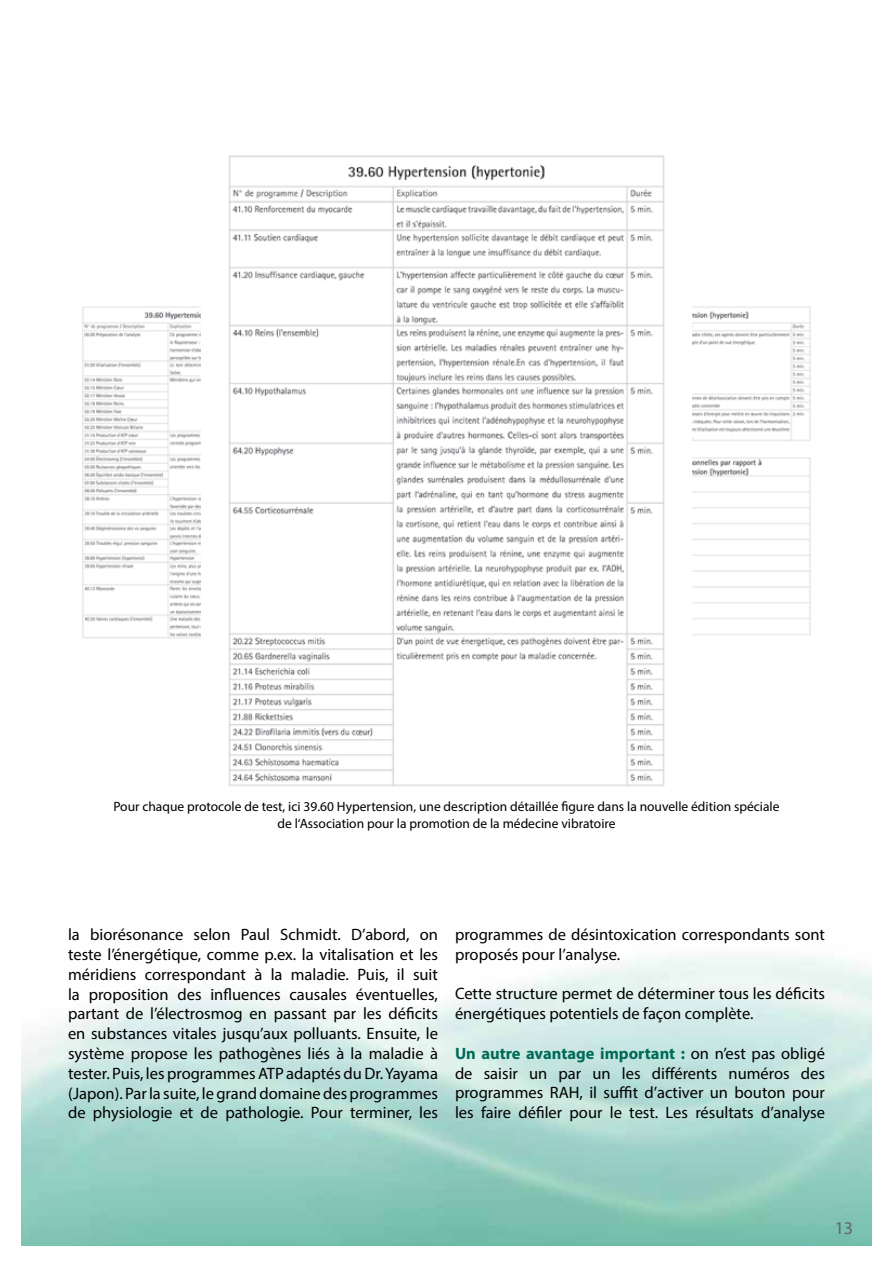
<style>
.page{position:relative;width:893px;height:1263px;background:#fff}
.page>*{position:absolute;margin:0;border:0;box-sizing:border-box;transform-origin:0 0}
.t1{font:18px "Myriad Pro";color:#636466}
.t2{font:16.5px/19.8px "Myriad Pro";color:#000;text-align:justify}
.t3{font:13.5px/16.2px "Myriad Pro";color:#000;text-align:center}
.s1{font-weight:700;color:#006b58}
</style>
<div class="page">
<img style="left:21px;top:956px;width:851px;height:290px">
<img style="left:82px;top:306px;width:119px;height:333px">
<img style="left:692px;top:306px;width:119px;height:329px">
<img style="left:228px;top:155px;width:437px;height:632px">
<p class="t3" style="left:113px;top:798px;width:668px">Pour chaque protocole de test, ici 39.60 Hypertension, une description détaillée figure dans la nouvelle édition spéciale de l‘Association pour la promotion de la médecine vibratoire</p>
<p class="t2" style="left:68px;top:924px;width:371px">la biorésonance selon Paul Schmidt. D’abord, on teste l’énergétique, comme p.ex. la vitalisation et les méridiens correspondant à la maladie. Puis, il suit la proposition des influences causales éventuelles, partant de l’électrosmog en passant par les déficits en substances vitales jusqu’aux polluants. Ensuite, le système propose les pathogènes liés à la maladie à tester. Puis, les programmes ATP adaptés du Dr. Yayama (Japon). Par la suite, le grand domaine des programmes de physiologie et de pathologie. Pour terminer, les</p>
<p class="t2" style="left:455px;top:924px;width:371px">programmes de désintoxication correspondants sont proposés pour l’analyse.</p>
<p class="t2" style="left:455px;top:984px;width:371px">Cette structure permet de déterminer tous les déficits énergétiques potentiels de façon complète.</p>
<p class="t2" style="left:455px;top:1043px;width:371px"><span class="s1">Un autre avantage important :</span> on n’est pas obligé de saisir un par un les différents numéros des programmes RAH, il suffit d’activer un bouton pour les faire défiler pour le test. Les résultats d’analyse</p>
<p class="t1" style="left:835px;top:1216px;width:20px">13</p>
</div>
